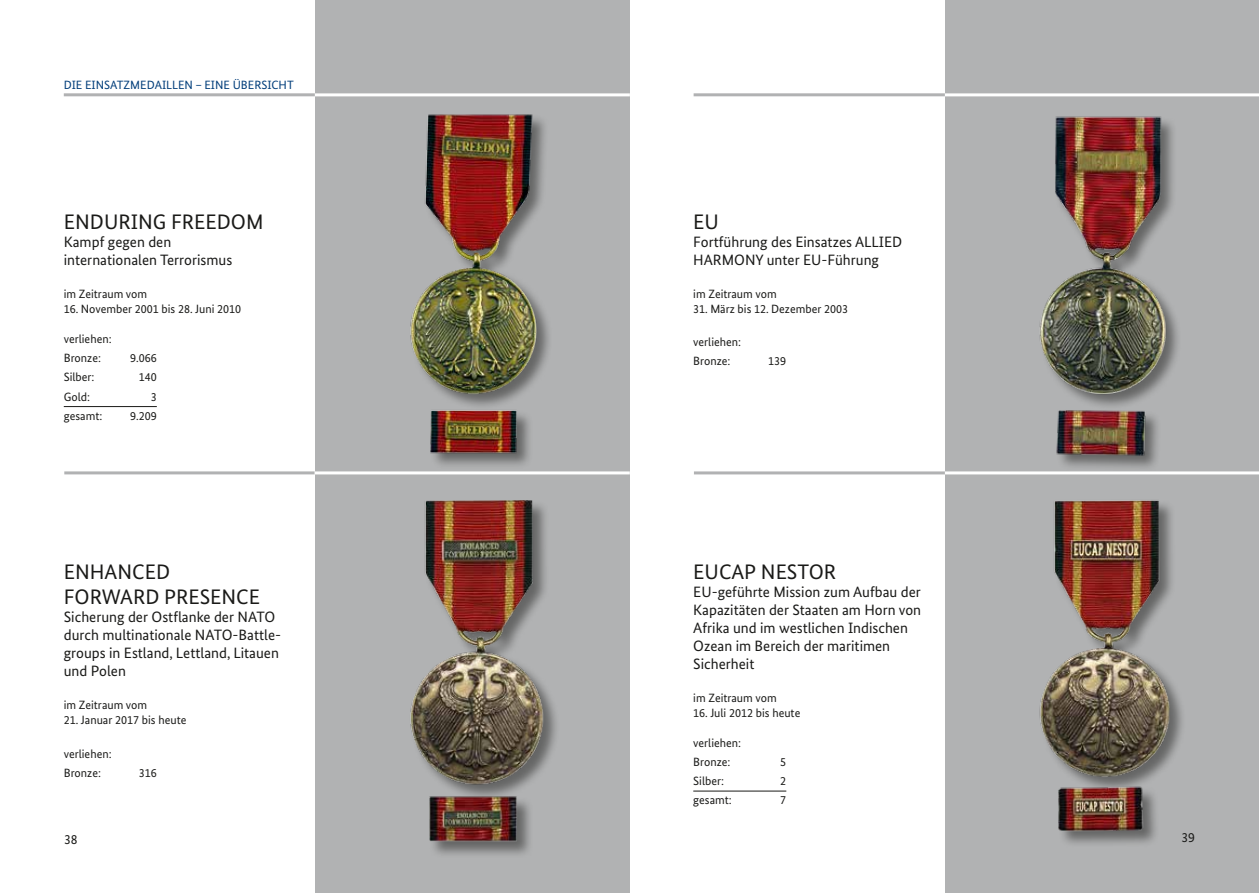
<style>
.page{position:relative;width:1259px;height:893px;background:#fff}
.page>*{position:absolute;margin:0;border:0;box-sizing:border-box;transform-origin:0 0}
.t1{font:21px/25.2px "Bundes Sans";color:#1a1a18}
.t2{font:15px/18px "Bundes Sans";color:#1a1a18}
.t3{font:13.5px "Bundes Sans";color:#1a1a18}
.t4{font:12px "Bundes Sans";color:#1a1a18}
.t5{font:12px "Bundes Sans";color:#003d7a}
</style>
<div class="page">
<div style="left:315px;top:0;width:314px;height:893px;background:#b1b2b3"></div>
<hr style="left:315px;top:93px;width:315px;height:3px;background:#fff">
<hr style="left:64px;top:471px;width:251px;height:3px;background:#b1b2b3">
<hr style="left:315px;top:471px;width:315px;height:3px;background:#fff">
<hr style="left:64px;top:93px;width:251px;height:3px;background:#b1b2b3">
<div style="left:945px;top:0;width:314px;height:893px;background:#b1b2b3"></div>
<hr style="left:944px;top:93px;width:315px;height:3px;background:#fff">
<hr style="left:694px;top:471px;width:251px;height:3px;background:#b1b2b3">
<hr style="left:945px;top:471px;width:314px;height:3px;background:#fff">
<hr style="left:693px;top:93px;width:252px;height:3px;background:#b1b2b3">
<hr style="left:64px;top:406px;width:93px;height:1px;background:#1a1a18">
<hr style="left:693px;top:791px;width:93px;height:1px;background:#1a1a18">
<img style="left:410px;top:114px;width:139px;height:349px">
<img style="left:410px;top:500px;width:146px;height:355px">
<img style="left:1016px;top:116px;width:173px;height:356px">
<img style="left:1039px;top:500px;width:143px;height:344px">
<p class="t5" style="left:64px;top:78px;width:231px">DIE EINSATZMEDAILLEN – EINE ÜBERSICHT</p>
<h4 class="t1" style="left:64px;top:209px;width:201px">ENDURING FREEDOM</h4>
<p class="t2" style="left:64px;top:233px;width:170px">Kampf gegen den internationalen Terrorismus</p>
<p class="t4" style="left:64px;top:286px;width:85px">im Zeitraum vom</p>
<p class="t4" style="left:64px;top:301px;width:179px">16. November 2001 bis 28. Juni 2010</p>
<p class="t4" style="left:64px;top:331px;width:49px">verliehen:</p>
<p class="t4" style="left:64px;top:351px;width:39px">Bronze:</p>
<p class="t4" style="left:130px;top:351px;width:28px">9.066</p>
<p class="t4" style="left:64px;top:370px;width:32px">Silber:</p>
<p class="t4" style="left:139px;top:370px;width:19px">140</p>
<p class="t4" style="left:64px;top:389px;width:28px">Gold:</p>
<p class="t4" style="left:151px;top:389px;width:7px">3</p>
<p class="t4" style="left:64px;top:408px;width:40px">gesamt:</p>
<p class="t4" style="left:130px;top:408px;width:28px">9.209</p>
<h4 class="t1" style="left:64px;top:559px;width:198px">ENHANCED<br>FORWARD PRESENCE</h4>
<p class="t2" style="left:64px;top:608px;width:219px">Sicherung der Ostflanke der NATO durch multinationale NATO-Battle&shy;groups in Estland, Lettland, Litauen und Polen</p>
<p class="t4" style="left:64px;top:697px;width:85px">im Zeitraum vom</p>
<p class="t4" style="left:64px;top:712px;width:124px">21. Januar 2017 bis heute</p>
<p class="t4" style="left:64px;top:747px;width:49px">verliehen:</p>
<p class="t4" style="left:64px;top:766px;width:39px">Bronze:</p>
<p class="t4" style="left:139px;top:766px;width:19px">316</p>
<h4 class="t1" style="left:693px;top:209px;width:27px">EU</h4>
<p class="t2" style="left:693px;top:233px;width:210px">Fortführung des Einsatzes ALLIED<br>HARMONY unter EU-Führung</p>
<p class="t4" style="left:693px;top:286px;width:85px">im Zeitraum vom</p>
<p class="t4" style="left:693px;top:301px;width:156px">31. März bis 12. Dezember 2003</p>
<p class="t4" style="left:693px;top:334px;width:49px">verliehen:</p>
<p class="t4" style="left:693px;top:354px;width:39px">Bronze:</p>
<p class="t4" style="left:768px;top:354px;width:19px">139</p>
<h4 class="t1" style="left:693px;top:559px;width:144px">EUCAP NESTOR</h4>
<p class="t2" style="left:693px;top:582px;width:229px">EU-geführte Mission zum Aufbau der<br>Kapazitäten der Staaten am Horn von<br>Afrika und im westlichen Indischen<br>Ozean im Bereich der maritimen<br>Sicherheit</p>
<p class="t4" style="left:693px;top:690px;width:85px">im Zeitraum vom</p>
<p class="t4" style="left:693px;top:705px;width:109px">16. Juli 2012 bis heute</p>
<p class="t4" style="left:693px;top:735px;width:49px">verliehen:</p>
<p class="t4" style="left:693px;top:754px;width:39px">Bronze:</p>
<p class="t4" style="left:780px;top:754px;width:7px">5</p>
<p class="t4" style="left:693px;top:774px;width:32px">Silber:</p>
<p class="t4" style="left:780px;top:774px;width:7px">2</p>
<p class="t4" style="left:693px;top:793px;width:40px">gesamt:</p>
<p class="t4" style="left:780px;top:793px;width:7px">7</p>
<p class="t3" style="left:64px;top:831px;width:15px">38</p>
<p class="t3" style="left:1181px;top:829px;width:15px">39</p>
</div>
